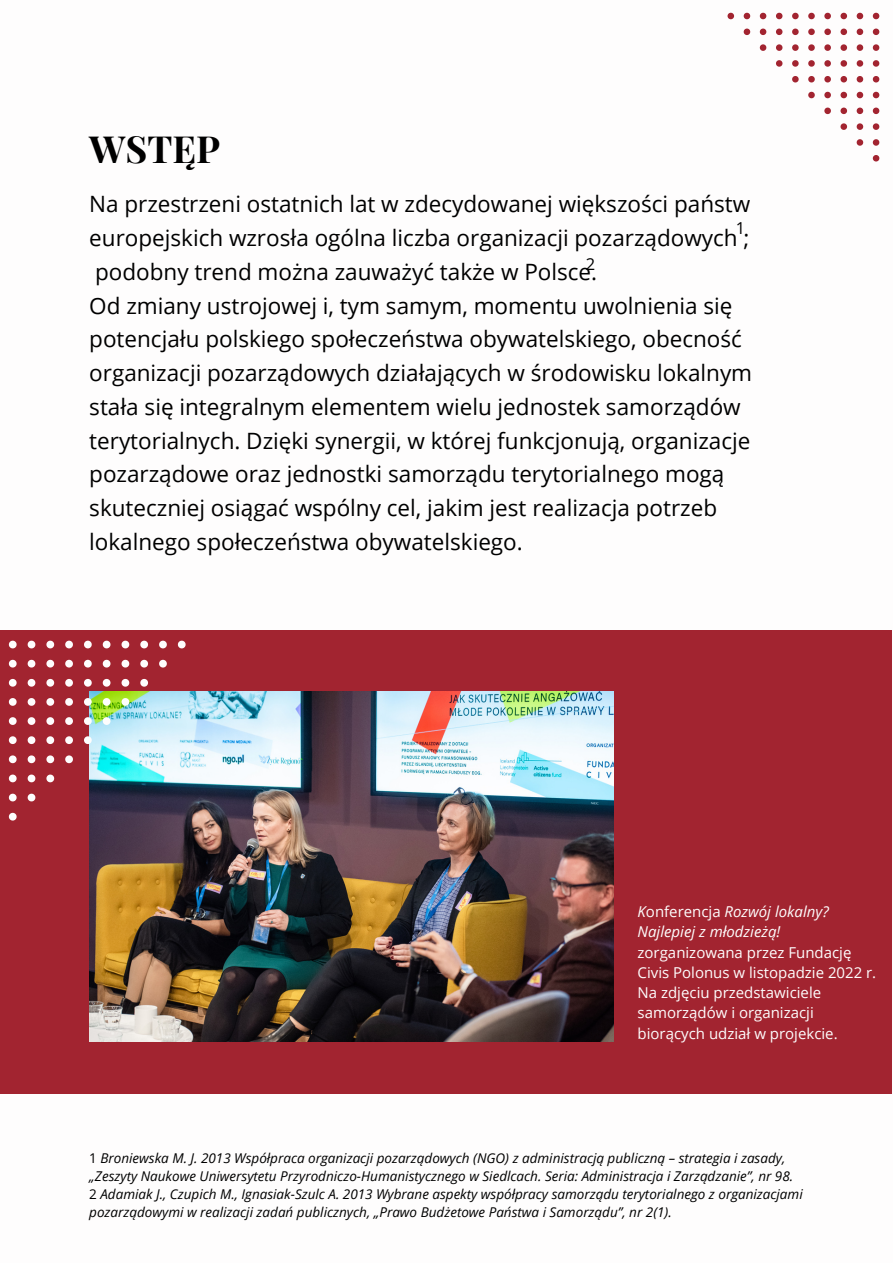
<style>
.page{position:relative;width:893px;height:1264px;background:#fff}
.page>*{position:absolute;margin:0;border:0;box-sizing:border-box;transform-origin:0 0}
.t1{font:700 37.5px "Playfair Display";color:#000}
.t2{font:22.5px/33.8px "Open Sans";color:#000}
.t3{font:16.5px "Open Sans";color:#000}
.t4{font:15px/20.2px "Open Sans";color:#fefdfd}
.t5{font:italic 15px/20.2px "Open Sans";color:#fefdfd}
.t6{font:italic 13.5px/18px "Open Sans";color:#000}
.s1{font-style:normal}
</style>
<div class="page">
<svg style="left:872px;top:155px;width:7px;height:6px"></svg>
<svg style="left:872px;top:139px;width:7px;height:7px"></svg>
<svg style="left:856px;top:139px;width:7px;height:7px"></svg>
<svg style="left:872px;top:123px;width:7px;height:7px"></svg>
<svg style="left:856px;top:123px;width:7px;height:7px"></svg>
<svg style="left:840px;top:123px;width:7px;height:7px"></svg>
<svg style="left:872px;top:108px;width:7px;height:6px"></svg>
<svg style="left:856px;top:108px;width:7px;height:6px"></svg>
<svg style="left:840px;top:108px;width:7px;height:6px"></svg>
<svg style="left:824px;top:108px;width:6px;height:6px"></svg>
<svg style="left:872px;top:92px;width:7px;height:6px"></svg>
<svg style="left:856px;top:92px;width:7px;height:6px"></svg>
<svg style="left:840px;top:92px;width:7px;height:6px"></svg>
<svg style="left:824px;top:92px;width:6px;height:6px"></svg>
<svg style="left:808px;top:92px;width:6px;height:6px"></svg>
<svg style="left:872px;top:76px;width:7px;height:6px"></svg>
<svg style="left:856px;top:76px;width:7px;height:6px"></svg>
<svg style="left:840px;top:76px;width:7px;height:6px"></svg>
<svg style="left:824px;top:76px;width:6px;height:6px"></svg>
<svg style="left:808px;top:76px;width:6px;height:6px"></svg>
<svg style="left:792px;top:76px;width:6px;height:6px"></svg>
<svg style="left:872px;top:60px;width:7px;height:7px"></svg>
<svg style="left:856px;top:60px;width:7px;height:7px"></svg>
<svg style="left:840px;top:60px;width:7px;height:7px"></svg>
<svg style="left:824px;top:60px;width:6px;height:7px"></svg>
<svg style="left:808px;top:60px;width:6px;height:7px"></svg>
<svg style="left:792px;top:60px;width:6px;height:7px"></svg>
<svg style="left:776px;top:60px;width:6px;height:7px"></svg>
<svg style="left:872px;top:44px;width:7px;height:7px"></svg>
<svg style="left:856px;top:44px;width:7px;height:7px"></svg>
<svg style="left:840px;top:44px;width:7px;height:7px"></svg>
<svg style="left:824px;top:44px;width:6px;height:7px"></svg>
<svg style="left:808px;top:44px;width:6px;height:7px"></svg>
<svg style="left:792px;top:44px;width:6px;height:7px"></svg>
<svg style="left:776px;top:44px;width:6px;height:7px"></svg>
<svg style="left:759px;top:44px;width:7px;height:7px"></svg>
<svg style="left:872px;top:29px;width:7px;height:6px"></svg>
<svg style="left:856px;top:29px;width:7px;height:6px"></svg>
<svg style="left:840px;top:29px;width:7px;height:6px"></svg>
<svg style="left:824px;top:29px;width:6px;height:6px"></svg>
<svg style="left:808px;top:29px;width:6px;height:6px"></svg>
<svg style="left:792px;top:29px;width:6px;height:6px"></svg>
<svg style="left:776px;top:29px;width:6px;height:6px"></svg>
<svg style="left:759px;top:29px;width:7px;height:6px"></svg>
<svg style="left:743px;top:29px;width:7px;height:6px"></svg>
<svg style="left:872px;top:13px;width:7px;height:6px"></svg>
<svg style="left:856px;top:13px;width:7px;height:6px"></svg>
<svg style="left:840px;top:13px;width:7px;height:6px"></svg>
<svg style="left:824px;top:13px;width:6px;height:6px"></svg>
<svg style="left:808px;top:13px;width:6px;height:6px"></svg>
<svg style="left:792px;top:13px;width:6px;height:6px"></svg>
<svg style="left:776px;top:13px;width:6px;height:6px"></svg>
<svg style="left:759px;top:13px;width:7px;height:6px"></svg>
<svg style="left:743px;top:13px;width:7px;height:6px"></svg>
<svg style="left:727px;top:13px;width:7px;height:6px"></svg>
<div style="left:0;top:630px;width:891px;height:463px;background:#a22430"></div>
<img style="left:89px;top:691px;width:524px;height:350px">
<svg style="left:178px;top:640px;width:8px;height:8px"></svg>
<svg style="left:159px;top:640px;width:8px;height:8px"></svg>
<svg style="left:159px;top:659px;width:8px;height:8px"></svg>
<svg style="left:140px;top:640px;width:8px;height:8px"></svg>
<svg style="left:140px;top:659px;width:8px;height:8px"></svg>
<svg style="left:140px;top:679px;width:8px;height:7px"></svg>
<svg style="left:121px;top:640px;width:8px;height:8px"></svg>
<svg style="left:121px;top:659px;width:8px;height:8px"></svg>
<svg style="left:121px;top:679px;width:8px;height:7px"></svg>
<svg style="left:121px;top:698px;width:8px;height:7px"></svg>
<svg style="left:103px;top:640px;width:7px;height:8px"></svg>
<svg style="left:103px;top:659px;width:7px;height:8px"></svg>
<svg style="left:103px;top:679px;width:7px;height:7px"></svg>
<svg style="left:103px;top:698px;width:7px;height:7px"></svg>
<svg style="left:103px;top:717px;width:7px;height:8px"></svg>
<svg style="left:84px;top:640px;width:8px;height:8px"></svg>
<svg style="left:84px;top:659px;width:8px;height:8px"></svg>
<svg style="left:84px;top:679px;width:8px;height:7px"></svg>
<svg style="left:84px;top:698px;width:8px;height:7px"></svg>
<svg style="left:84px;top:717px;width:8px;height:8px"></svg>
<svg style="left:84px;top:736px;width:8px;height:8px"></svg>
<svg style="left:65px;top:640px;width:8px;height:8px"></svg>
<svg style="left:65px;top:659px;width:8px;height:8px"></svg>
<svg style="left:65px;top:679px;width:8px;height:7px"></svg>
<svg style="left:65px;top:698px;width:8px;height:7px"></svg>
<svg style="left:65px;top:717px;width:8px;height:8px"></svg>
<svg style="left:65px;top:736px;width:8px;height:8px"></svg>
<svg style="left:65px;top:755px;width:8px;height:8px"></svg>
<svg style="left:46px;top:640px;width:8px;height:8px"></svg>
<svg style="left:46px;top:659px;width:8px;height:8px"></svg>
<svg style="left:46px;top:679px;width:8px;height:7px"></svg>
<svg style="left:46px;top:698px;width:8px;height:7px"></svg>
<svg style="left:46px;top:717px;width:8px;height:8px"></svg>
<svg style="left:46px;top:736px;width:8px;height:8px"></svg>
<svg style="left:46px;top:755px;width:8px;height:8px"></svg>
<svg style="left:46px;top:774px;width:8px;height:8px"></svg>
<svg style="left:28px;top:640px;width:7px;height:8px"></svg>
<svg style="left:28px;top:659px;width:7px;height:8px"></svg>
<svg style="left:28px;top:679px;width:7px;height:7px"></svg>
<svg style="left:28px;top:698px;width:7px;height:7px"></svg>
<svg style="left:28px;top:717px;width:7px;height:8px"></svg>
<svg style="left:28px;top:736px;width:7px;height:8px"></svg>
<svg style="left:28px;top:755px;width:7px;height:8px"></svg>
<svg style="left:28px;top:774px;width:7px;height:8px"></svg>
<svg style="left:28px;top:793px;width:7px;height:8px"></svg>
<svg style="left:9px;top:640px;width:8px;height:8px"></svg>
<svg style="left:9px;top:659px;width:8px;height:8px"></svg>
<svg style="left:9px;top:679px;width:8px;height:7px"></svg>
<svg style="left:9px;top:698px;width:8px;height:7px"></svg>
<svg style="left:9px;top:717px;width:8px;height:8px"></svg>
<svg style="left:9px;top:736px;width:8px;height:8px"></svg>
<svg style="left:9px;top:755px;width:8px;height:8px"></svg>
<svg style="left:9px;top:774px;width:8px;height:8px"></svg>
<svg style="left:9px;top:793px;width:8px;height:8px"></svg>
<svg style="left:9px;top:812px;width:8px;height:8px"></svg>
<h1 class="t1" style="left:89px;top:123px;width:132px">WSTĘP</h1>
<p class="t2" style="left:89px;top:187px;width:664px">Na przestrzeni ostatnich lat w zdecydowanej większości państw europejskich wzrosła ogólna liczba organizacji pozarządowych ; podobny trend można zauważyć także w Polsce.<br>Od zmiany ustrojowej i, tym samym, momentu uwolnienia się potencjału polskiego społeczeństwa obywatelskiego, obecność organizacji pozarządowych działających w środowisku lokalnym stała się integralnym elementem wielu jednostek samorządów terytorialnych. Dzięki synergii, w której funkcjonują, organizacje pozarządowe oraz jednostki samorządu terytorialnego mogą skuteczniej osiągać wspólny cel, jakim jest realizacja potrzeb lokalnego społeczeństwa obywatelskiego.</p>
<p class="t3" style="left:735px;top:216px;width:11px">1</p>
<p class="t3" style="left:585px;top:252px;width:11px">2</p>
<p class="t5" style="left:637px;top:901px;width:193px">K<span class="s1">onferencja</span> Rozwój lokalny?<br>Najlepiej z młodzieżą!</p>
<p class="t4" style="left:637px;top:941px;width:240px">zorganizowana przez Fundację<br>Civis Polonus w listopadzie 2022 r.<br>Na zdjęciu przedstawiciele samorządów i organizacji biorących udział w projekcie.</p>
<p class="t6" style="left:89px;top:1148px;width:715px"><span class="s1">1</span> Broniewska M. J. 2013 Współpraca organizacji pozarządowych (NGO) z administracją publiczną – strategia i zasady, „Zeszyty Naukowe Uniwersytetu Przyrodniczo-Humanistycznego w Siedlcach. Seria: Administracja i Zarządzanie”, nr 98.<br><span class="s1">2</span> Adamiak J., Czupich M., Ignasiak-Szulc A. 2013 Wybrane aspekty współpracy samorządu terytorialnego z organizacjami pozarządowymi w realizacji zadań publicznych, „Prawo Budżetowe Państwa i Samorządu”, nr 2(1).</p>
</div>
